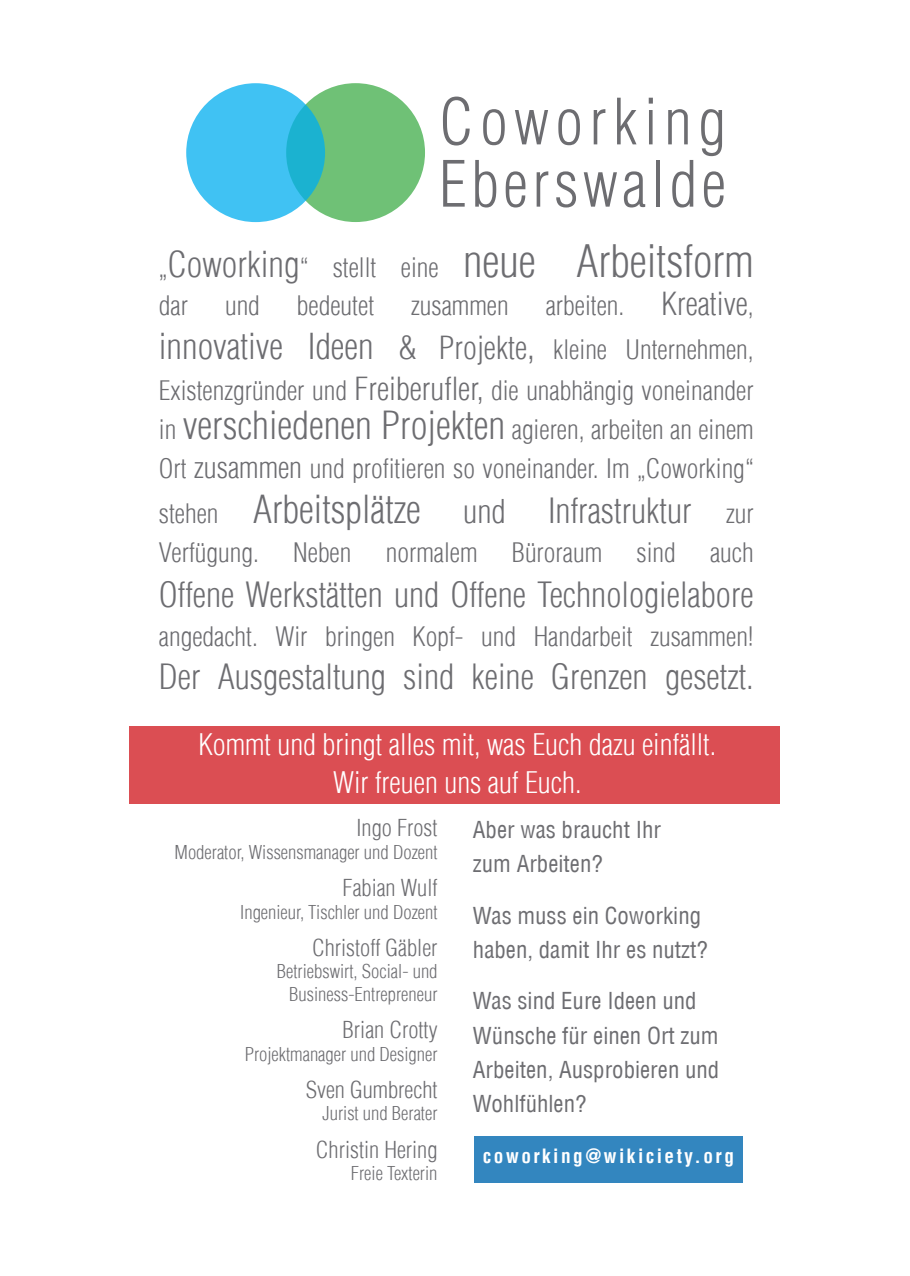
<style>
.page{position:relative;width:910px;height:1276px;background:#fff}
.page>*{position:absolute;margin:0;border:0;box-sizing:border-box;transform-origin:0 0}
.t1{font:300 condensed 62.1px/62.1px "Helvetica LT";letter-spacing:.075em;color:#6d6d71}
.t2{font:300 condensed 43.8px "Helvetica LT";color:#6d6d71}
.t3{font:300 condensed 37.8px "Helvetica LT";color:#6d6d71}
.t4{font:300 condensed 33.9px "Helvetica LT";color:#6d6d71}
.t5{font:300 condensed 29.1px/37.5px "Helvetica LT";color:#fff;text-align:center}
.t6{font:300 condensed 26.1px/42.6px "Helvetica LT";color:#6d6d71;text-align:justify}
.t7{font:condensed 22.8px/34.2px "Helvetica LT";color:#6d6d71}
.t8{font:300 condensed 22.8px "Helvetica LT";color:#6d6d71}
.t9{font:700 condensed 19.2px "Helvetica LT";letter-spacing:.13em;color:#fff}
.t10{font:300 condensed 18.6px/22.5px "Helvetica LT";color:#6d6d71;text-align:right}
.s1{font-size:26.1px}
.s2{font-size:35.1px}
.s3{font-size:31.2px}
.s4{font-size:37.8px}
.s5{font-size:29.1px}
.s6{font-size:32.1px}
</style>
<div class="page">
<div style="left:474px;top:1135px;width:268px;height:47px;background:#3386bf"></div>
<div style="left:130px;top:726px;width:650px;height:78px;background:#db4e53"></div>
<div style="left:286px;top:83px;width:139px;height:139px;background:#6fc176;border-radius:50%"></div>
<svg style="left:186px;top:83px;width:139px;height:139px;background:#3abfed"></svg>
<h1 class="t1" style="left:439px;top:90px;width:288px">Coworking<br>Eberswalde</h1>
<h2 class="t2" style="left:159px;top:233px;width:596px"><span class="s1">„</span><span class="s2">Coworking</span><span class="s1">“ stellt eine</span> neue Arbeitsform</h2>
<p class="t6" style="left:159px;top:284px;width:31px">dar</p>
<p class="t6" style="left:225px;top:284px;width:36px">und</p>
<p class="t6" style="left:297px;top:284px;width:79px">bedeutet</p>
<p class="t6" style="left:411px;top:284px;width:99px">zusammen</p>
<p class="t6" style="left:159px;top:284px;width:596px;text-indent:387px">arbeiten. <span class="s3">Kreative</span>, <span class="s2">innovative Ideen</span> <span class="s3">&amp; Projekte</span><span class="s2">,</span> kleine Unternehmen, Existenzgründer und <span class="s3">Freiberufler,</span> die unabhängig voneinander</p>
<p class="t6" style="left:159px;top:410px;width:596px;line-height:38.7px">in <span class="s4">verschiedenen Projekten</span> agieren, arbeiten an einem<br>Ort <span class="s5">zusammen</span> und profitieren so voneinander. Im „Coworking“</p>
<h3 class="t3" style="left:159px;top:486px;width:264px"><span class="s1">stehen</span> Arbeitsplätze</h3>
<p class="t4" style="left:463px;top:489px;width:230px"><span class="s6">und</span> Infrastruktur</p>
<p class="t6" style="left:726px;top:492px;width:29px">zur</p>
<p class="t6" style="left:159px;top:531px;width:102px">Verfügung.</p>
<p class="t6" style="left:293px;top:531px;width:60px">Neben</p>
<p class="t6" style="left:386px;top:531px;width:93px">normalem</p>
<p class="t6" style="left:512px;top:531px;width:92px">Büroraum</p>
<p class="t6" style="left:636px;top:531px;width:41px">sind</p>
<p class="t6" style="left:710px;top:531px;width:45px">auch</p>
<p class="t4" style="left:159px;top:573px;width:596px">Offene Werkstätten und Offene Technologielabore</p>
<p class="t6" style="left:159px;top:615px;width:596px">angedacht. Wir bringen Kopf- und Handarbeit zusammen!</p>
<p class="t4" style="left:159px;top:656px;width:596px">Der Ausgestaltung sind keine Grenzen gesetzt.</p>
<p class="t5" style="left:198px;top:726px;width:519px">Kommt und bringt alles mit, was Euch dazu einfällt.<br>Wir freuen uns auf Euch.</p>
<p class="t8" style="left:356px;top:814px;width:83px">Ingo Frost</p>
<p class="t10" style="left:175px;top:840px;width:265px">Moderator, Wissensmanager und Dozent</p>
<p class="t8" style="left:343px;top:873px;width:97px">Fabian Wulf</p>
<p class="t10" style="left:240px;top:900px;width:199px">Ingenieur, Tischler und Dozent</p>
<p class="t8" style="left:312px;top:933px;width:127px">Christoff Gäbler</p>
<p class="t10" style="left:277px;top:960px;width:162px">Betriebswirt, Social- und<br>Business-Entrepreneur</p>
<p class="t8" style="left:342px;top:1015px;width:97px">Brian Crotty</p>
<p class="t10" style="left:245px;top:1042px;width:194px">Projektmanager und Designer</p>
<p class="t8" style="left:306px;top:1075px;width:133px">Sven Gumbrecht</p>
<p class="t10" style="left:322px;top:1102px;width:117px">Jurist und Berater</p>
<p class="t8" style="left:316px;top:1135px;width:123px">Christin Hering</p>
<p class="t10" style="left:351px;top:1162px;width:88px">Freie Texterin</p>
<p class="t7" style="left:473px;top:812px;width:190px">Aber was braucht Ihr zum Arbeiten?</p>
<p class="t7" style="left:473px;top:898px;width:236px">Was muss ein Coworking haben, damit Ihr es nutzt?</p>
<p class="t7" style="left:473px;top:983px;width:248px">Was sind Eure Ideen und<br>Wünsche für einen Ort zum<br>Arbeiten, Ausprobieren und<br>Wohlfühlen?</p>
<p class="t9" style="left:483px;top:1144px;width:253px">coworking@wikiciety.org</p>
</div>
